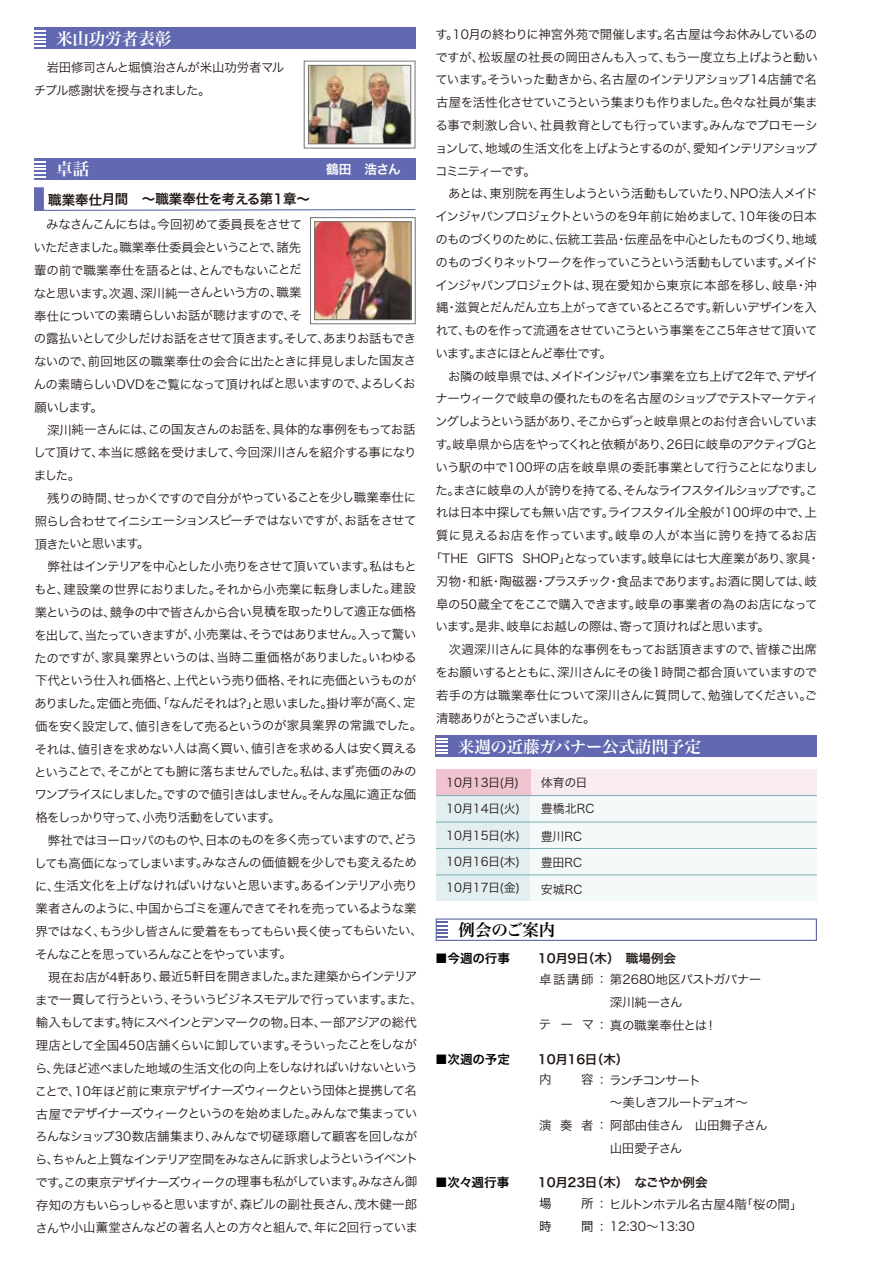
<style>
.page{position:relative;width:893px;height:1263px;background:#fff}
.page>*{position:absolute;margin:0;border:0;box-sizing:border-box;transform-origin:0 0}
.t1{font:16.8px "Hira Min Pro W6";color:#fff}
.t2{font:16.5px "Hira Min Pro W6";color:#fff}
.t3{font:16.5px "Hira Min Pro W6";letter-spacing:-.02em;color:#040000}
.t4{font:13.5px "Hira Kaku Pro W6";letter-spacing:-.005em;color:#221815}
.t5{font:12.75px "Hira Kaku Pro W6";color:#fff}
.t6{font:12.45px/22.8px "Hira Kaku Pro W3";letter-spacing:-.06em;color:#221815}
.t7{font:12.45px "Hira Kaku Pro W3";letter-spacing:-.03em;color:#221815}
.t8{font:12.45px "Hira Kaku Pro W3";letter-spacing:-.04em;color:#221815}
.t9{font:12.45px "Hira Kaku Pro W3";letter-spacing:-.085em;color:#221815}
.t10{font:12.45px/22.8px "Hira Kaku Pro W3";letter-spacing:-.025em;color:#221815}
.t11{font:12.45px "Hira Kaku Pro W3";color:#221815}
.t12{font:12.45px "Hira Kaku Pro W3";letter-spacing:-.09em;color:#221815}
.t13{font:12.45px "Hira Kaku Pro W3";letter-spacing:-.08em;color:#221815}
.t14{font:12.45px "Hira Kaku Pro W3";letter-spacing:-.015em;color:#221815}
.t15{font:12.45px "Hira Kaku Pro W3";letter-spacing:.01em;color:#221815}
.t16{font:12.45px "Hira Kaku Pro W6";letter-spacing:-.025em;color:#221815}
.t17{font:12.45px "Hira Kaku Pro W3";letter-spacing:-.11em;color:#221815}
.t18{font:12.45px "Hira Kaku Pro W6";letter-spacing:-.01em;color:#000}
.t19{font:12.45px "Hira Kaku Pro W3";letter-spacing:-.02em;color:#221815}
.t20{font:12.45px "Hira Kaku Pro W3";letter-spacing:-.1em;color:#221815}
.t21{font:12.45px "Hira Kaku Pro W6";color:#221815}
.t22{font:12.45px "Hira Kaku Pro W3";letter-spacing:-.105em;color:#221815}
.t23{font:12.45px/22.8px "Hira Kaku Pro W3";color:#000}
.t24{font:12px "Hira Kaku Pro W3";letter-spacing:-.01em;color:#221815}
.s1{color:#000}
</style>
<div class="page">
<div style="left:436px;top:918px;width:381px;height:23px;border:1px solid #5d64a5"></div>
<svg style="left:436px;top:922px;width:11px;height:15px"></svg>
<div style="left:436px;top:735px;width:381px;height:22px;background:#6269b0"></div>
<svg style="left:436px;top:738px;width:11px;height:16px"></svg>
<div style="left:436px;top:769px;width:377px;height:132px;background:#e3eef0"></div>
<div style="left:530px;top:769px;width:287px;height:132px;background:#f4f9f9"></div>
<div style="left:521px;top:769px;width:296px;height:27px;background:#f9ecf1"></div>
<div style="left:436px;top:769px;width:94px;height:27px;background:#efc3d0"></div>
<hr style="left:436px;top:822px;width:381px;height:1px;background:#7dafb4">
<hr style="left:436px;top:795px;width:381px;height:1px;background:#7dafb4">
<hr style="left:436px;top:848px;width:381px;height:1px;background:#7dafb4">
<hr style="left:436px;top:874px;width:381px;height:1px;background:#7dafb4">
<div style="left:34px;top:28px;width:381px;height:21px;background:#6269b0"></div>
<svg style="left:34px;top:31px;width:12px;height:15px"></svg>
<svg style="left:34px;top:209px;width:382px;height:2px"></svg>
<div style="left:34px;top:187px;width:10px;height:23px;background:#6269b0"></div>
<img style="left:316px;top:223px;width:93px;height:95px">
<div style="left:310px;top:217px;width:105px;height:107px;border:1px solid #727171"></div>
<div style="left:314px;top:221px;width:97px;height:99px;border:1px solid #727171"></div>
<img style="left:310px;top:67px;width:99px;height:75px">
<div style="left:304px;top:61px;width:111px;height:87px;border:1px solid #727171"></div>
<div style="left:308px;top:65px;width:103px;height:79px;border:1px solid #727171"></div>
<div style="left:34px;top:159px;width:381px;height:21px;background:#6269b0"></div>
<svg style="left:34px;top:161px;width:12px;height:16px"></svg>
<h1 class="t1" style="left:56px;top:23px;width:117px">米山功労者表彰</h1>
<p class="t6" style="left:34px;top:55px;width:252px">　岩田修司さんと堀慎治さんが米山功労者マルチプル感謝状を授与されました。</p>
<h2 class="t2" style="left:56px;top:155px;width:67px">卓話　　</h2>
<p class="t5" style="left:326px;top:158px;width:76px">鶴田　浩さん</p>
<p class="t4" style="left:48px;top:187px;width:263px">職業奉仕月間　～職業奉仕を考える第1章～</p>
<p class="t6" style="left:34px;top:212px;width:391px">　みなさんこんにちは。今回初めて委員長をさせて<br>いただきました。職業奉仕委員会ということで、諸先<br>輩の前で職業奉仕を語るとは、とんでもないことだ<br>なと思います。次週、深川純一さんという方の、職業<br>奉仕についての素晴らしいお話が聴けますので、そ<br>の露払いとして少しだけお話をさせて頂きます。そして、あまりお話もできないので、前回地区の職業奉仕の会合に出たときに拝見しました国友さんの素晴らしいDVDをご覧になって頂ければと思いますので、よろしくお願いします。<br>　深川純一さんには、この国友さんのお話を、具体的な事例をもってお話して頂けて、本当に感銘を受けまして、今回深川さんを紹介する事になりました。<br>　残りの時間、せっかくですので自分がやっていることを少し職業奉仕に照らし合わせてイニシエーションスピーチではないですが、お話をさせて頂きたいと思います。<br>　弊社はインテリアを中心とした小売りをさせて頂いています。私はもともと、建設業の世界におりました。それから小売業に転身しました。建設業というのは、競争の中で皆さんから合い見積を取ったりして適正な価格を出して、当たっていきますが、小売業は、そうではありません。入って驚いたのですが、家具業界というのは、当時二重価格がありました。いわゆる下代という仕入れ価格と、上代という売り価格、それに売価というものがありました。定価と売価、「なんだそれは?」と思いました。掛け率が高く、定価を安く設定して、値引きをして売るというのが家具業界の常識でした。それは、値引きを求めない人は高く買い、値引きを求める人は安く買えるということで、そこがとても腑に落ちませんでした。私は、まず売価のみのワンプライスにしました。ですので値引きはしません。そんな風に適正な価格をしっかり守って、小売り活動をしています。<br>　弊社ではヨーロッパのものや、日本のものを多く売っていますので、どうしても高価になってしまいます。みなさんの価値観を少しでも変えるために、生活文化を上げなければいけないと思います。あるインテリア小売り業者さんのように、中国からゴミを運んできてそれを売っているような業界ではなく、もう少し皆さんに愛着をもってもらい長く使ってもらいたい、そんなことを思っていろんなことをやっています。<br>　現在お店が4軒あり、最近5軒目を開きました。また建築からインテリアまで一貫して行うという、そういうビジネスモデルで行っています。また、輸入もしてます。特にスペインとデンマークの物。日本、一部アジアの総代理店として全国450店舗くらいに卸しています。そういったことをしながら、先ほど述べました地域の生活文化の向上をしなければいけないということで、10年ほど前に東京デザイナーズウィークという団体と提携して名古屋でデザイナーズウィークというのを始めました。みんなで集まっていろんなショップ30数店舗集まり、みんなで切磋琢磨して顧客を回しながら、ちゃんと上質なインテリア空間をみなさんに訴求しようというイベントです。この東京デザイナーズウィークの理事も私がしています。みなさん御存知の方もいらっしゃると思いますが、森ビルの副社長さん、茂木健一郎さんや小山薫堂さんなどの著名人との方々と組んで、年に2回行っていま</p>
<p class="t7" style="left:435px;top:23px;width:383px">す。10月の終わりに神宮外苑で開催します。名古屋は今お休みしているの</p>
<p class="t6" style="left:435px;top:45px;width:384px">ですが、松坂屋の社長の岡田さんも入って、もう一度立ち上げようと動い</p>
<p class="t6" style="left:435px;top:67px;width:383px">ています。そういった動きから、名古屋のインテリアショップ14店舗で名</p>
<p class="t6" style="left:436px;top:90px;width:383px">古屋を活性化させていこうという集まりも作りました。色々な社員が集ま</p>
<p class="t8" style="left:435px;top:114px;width:384px">る事で刺激し合い、社員教育としても行っています。みんなでプロモーシ</p>
<p class="t9" style="left:435px;top:137px;width:384px">ョンして、地域の生活文化を上げようとするのが、愛知インテリアショップ</p>
<p class="t22" style="left:435px;top:160px;width:102px">コミニティーです。</p>
<p class="t6" style="left:436px;top:181px;width:383px">　あとは、東別院を再生しようという活動もしていたり、NPO法人メイド</p>
<p class="t6" style="left:436px;top:204px;width:383px">インジャパンプロジェクトというのを9年前に始めまして、10年後の日本</p>
<p class="t6" style="left:436px;top:227px;width:383px">のものづくりのために、伝統工芸品・伝産品を中心としたものづくり、地域</p>
<p class="t13" style="left:436px;top:251px;width:384px">のものづくりネットワークを作っていこうという活動もしています。メイド</p>
<p class="t8" style="left:436px;top:274px;width:383px">インジャパンプロジェクトは、現在愛知から東京に本部を移し、岐阜・沖</p>
<p class="t6" style="left:436px;top:295px;width:382px">縄・滋賀とだんだん立ち上がってきているところです。新しいデザインを入</p>
<p class="t6" style="left:436px;top:318px;width:383px">れて、ものを作って流通をさせていこうという事業をここ5年させて頂いて</p>
<p class="t9" style="left:436px;top:342px;width:178px">います。まさにほとんど奉仕です。</p>
<p class="t6" style="left:436px;top:364px;width:383px">　お隣の岐阜県では、メイドインジャパン事業を立ち上げて2年で、デザイ</p>
<p class="t6" style="left:436px;top:386px;width:384px">ナーウィークで岐阜の優れたものを名古屋のショップでテストマーケティ</p>
<p class="t9" style="left:435px;top:410px;width:384px">ングしようという話があり、そこからずっと岐阜県とのお付き合いしていま</p>
<p class="t6" style="left:435px;top:432px;width:384px">す。岐阜県から店をやってくれと依頼があり、26日に岐阜のアクティブGと</p>
<p class="t7" style="left:436px;top:456px;width:384px">いう駅の中で100坪の店を岐阜県の委託事業として行うことになりまし</p>
<p class="t12" style="left:436px;top:479px;width:384px">た。まさに岐阜の人が誇りを持てる、そんなライフスタイルショップです。こ</p>
<p class="t10" style="left:436px;top:500px;width:383px">れは日本中探しても無い店です。ライフスタイル全般が100坪の中で、上</p>
<p class="t15" style="left:436px;top:524px;width:382px">質に見えるお店を作っています。岐阜の人が本当に誇りを持てるお店</p>
<p class="t11" style="left:430px;top:547px;width:392px">「THE GIFTS SHOP」となっています。岐阜には七大産業があり、家具・</p>
<p class="t6" style="left:436px;top:569px;width:382px">刃物・和紙・陶磁器・プラスチック・食品まであります。お酒に関しては、岐</p>
<p class="t14" style="left:436px;top:593px;width:383px">阜の50蔵全てをここで購入できます。岐阜の事業者の為のお店になって</p>
<p class="t6" style="left:436px;top:614px;width:336px">います。是非、岐阜にお越しの際は、寄って頂ければと思います。</p>
<p class="t7" style="left:436px;top:638px;width:382px">　次週深川さんに具体的な事例をもってお話頂きますので、皆様ご出席</p>
<p class="t6" style="left:436px;top:660px;width:383px">をお願いするとともに、深川さんにその後1時間ご都合頂いていますので</p>
<p class="t8" style="left:436px;top:684px;width:383px">若手の方は職業奉仕について深川さんに質問して、勉強してください。ご</p>
<p class="t20" style="left:436px;top:707px;width:161px">清聴ありがとうございました。</p>
<h2 class="t2" style="left:458px;top:732px;width:245px">来週の近藤ガバナー公式訪問予定</h2>
<p class="t24" style="left:446px;top:771px;width:74px">10月13日(月)</p>
<p class="t24" style="left:541px;top:771px;width:48px">体育の日</p>
<p class="t24" style="left:446px;top:798px;width:75px">10月14日(火)</p>
<p class="t24" style="left:541px;top:798px;width:55px">豊橋北RC</p>
<p class="t24" style="left:541px;top:825px;width:43px">豊川RC</p>
<p class="t24" style="left:541px;top:852px;width:43px">豊田RC</p>
<p class="t24" style="left:541px;top:878px;width:43px">安城RC</p>
<p class="t24" style="left:446px;top:824px;width:75px">10月15日(水)</p>
<p class="t24" style="left:446px;top:851px;width:75px">10月16日(木)</p>
<p class="t24" style="left:446px;top:877px;width:75px">10月17日(金)</p>
<h2 class="t3" style="left:459px;top:915px;width:98px">例会のご案内</h2>
<p class="t18" style="left:435px;top:947px;width:76px">■今週の行事</p>
<p class="t21" style="left:538px;top:947px;width:140px">10月9日（木）　職場例会</p>
<p class="t11" style="left:539px;top:968px;width:223px">卓話講師<span class="s1">：</span>第2680地区パストガバナー</p>
<p class="t6" style="left:610px;top:990px;width:74px">深川純一さん</p>
<p class="t7" style="left:539px;top:1014px;width:180px">テ ー マ<span class="s1">：</span>真の職業奉仕とは！</p>
<p class="t18" style="left:435px;top:1048px;width:76px">■次週の予定</p>
<p class="t16" style="left:538px;top:1048px;width:98px">10月16日（木）　</p>
<p class="t6" style="left:539px;top:1067px;width:14px">内</p>
<p class="t17" style="left:581px;top:1069px;width:121px">容<span class="s1">：</span>ランチコンサート</p>
<p class="t17" style="left:610px;top:1092px;width:140px">～美しきフルートデュオ～</p>
<p class="t19" style="left:539px;top:1114px;width:230px">演 奏 者<span class="s1">：</span>阿部由佳さん　山田舞子さん</p>
<p class="t6" style="left:610px;top:1136px;width:74px">山田愛子さん</p>
<p class="t18" style="left:435px;top:1171px;width:75px">■次々週行事</p>
<p class="t16" style="left:538px;top:1171px;width:184px">10月23日（木）　なごやか例会　</p>
<p class="t10" style="left:581px;top:1192px;width:223px"><span class="s1">所：</span>ヒルトンホテル名古屋4階「桜の間」<span class="s1">間：</span>12:30～13:30</p>
<p class="t23" style="left:539px;top:1191px;width:14px">場時</p>
</div>
